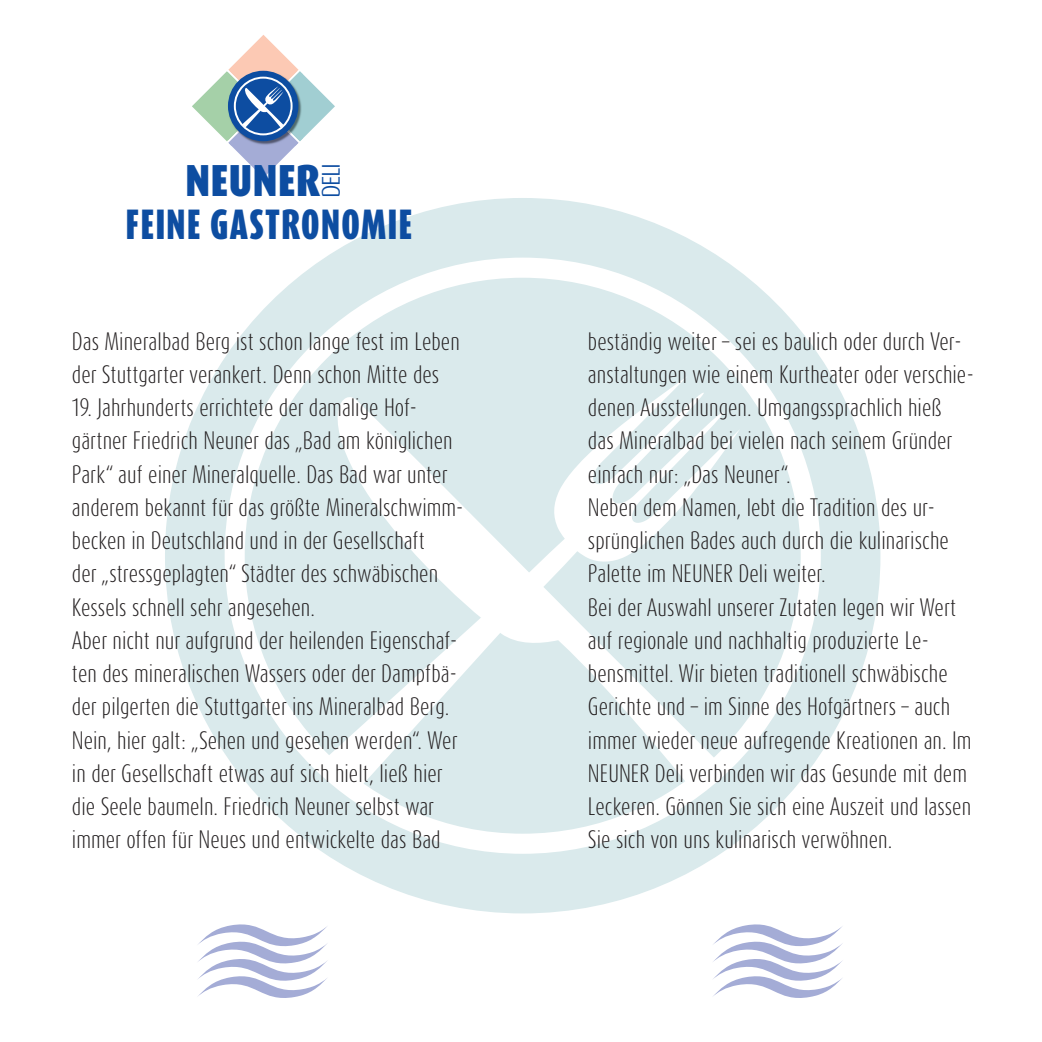
<style>
.page{position:relative;width:1042px;height:1042px;background:#fff}
.page>*{position:absolute;margin:0;border:0;box-sizing:border-box;transform-origin:0 0}
.t1{font:900 44.98px "Dax Condensed";color:#0d4da1}
.t2{font:900 35px "Dax Compact Pro";letter-spacing:.04em;color:#0d4da1}
.t3{font:300 25.72px "Dax Condensed";color:#0d4da1}
.t4{font:300 21px/33.2px "Dax Compact Pro";color:#231f20}
</style>
<div class="page">
<svg style="left:713px;top:924px;width:130px;height:74px"></svg>
<svg style="left:198px;top:924px;width:129px;height:74px"></svg>
<div style="left:165px;top:198px;width:715px;height:715px;background:#daeaec;border-radius:50%"></div>
<svg style="left:225px;top:258px;width:596px;height:596px"></svg>
<svg style="left:740px;top:388px;width:57px;height:452px"></svg>
<svg style="left:248px;top:376px;width:492px;height:464px"></svg>
<svg style="left:192px;top:35px;width:143px;height:143px"></svg>
<h1 class="t1" style="left:185px;top:156px;width:137px">NEUNER</h1>
<p class="t3" style="left:317px;top:198px;width:36px;rotate:-90deg">DELI</p>
<h2 class="t2" style="left:126px;top:200px;width:288px">FEINE GASTRONOMIE</h2>
<p class="t4" style="left:72px;top:325px;width:389px">Das Mineralbad Berg ist schon lange fest im Leben der Stuttgarter verankert. Denn schon Mitte des</p>
<p class="t4" style="left:72px;top:391px;width:393px">19. Jahrhunderts errichtete der damalige Hof&shy;gärtner Friedrich Neuner das „Bad am königlichen Park“ auf einer Mineralquelle. Das Bad war unter anderem bekannt für das größte Mineralschwimm&shy;becken in Deutschland und in der Gesellschaft<br>der „stressgeplagten“ Städter des schwäbischen Kessels schnell sehr angesehen.<br>Aber nicht nur aufgrund der heilenden Eigenschaf&shy;ten des mineralischen Wassers oder der Dampfbä&shy;der pilgerten die Stuttgarter ins Mineralbad Berg.<br>Nein, hier galt: „Sehen und gesehen werden“. Wer in der Gesellschaft etwas auf sich hielt, ließ hier die Seele baumeln. Friedrich Neuner selbst war immer offen für Neues und entwickelte das Bad</p>
<p class="t4" style="left:588px;top:325px;width:387px">beständig weiter – sei es baulich oder durch Ver&shy;anstaltungen wie einem Kurtheater oder verschie&shy;denen Ausstellungen. Umgangssprachlich hieß<br>das Mineralbad bei vielen nach seinem Gründer einfach nur: „Das Neuner“.<br>Neben dem Namen, lebt die Tradition des ur&shy;sprünglichen Bades auch durch die kulinarische Palette im NEUNER Deli weiter.<br>Bei der Auswahl unserer Zutaten legen wir Wert auf regionale und nachhaltig produzierte Le&shy;bensmittel. Wir bieten traditionell schwäbische Gerichte und – im Sinne des Hofgärtners – auch immer wieder neue aufregende Kreationen an. Im NEUNER Deli verbinden wir das Gesunde mit dem Leckeren. Gönnen Sie sich eine Auszeit und lassen Sie sich von uns kulinarisch verwöhnen.</p>
</div>
